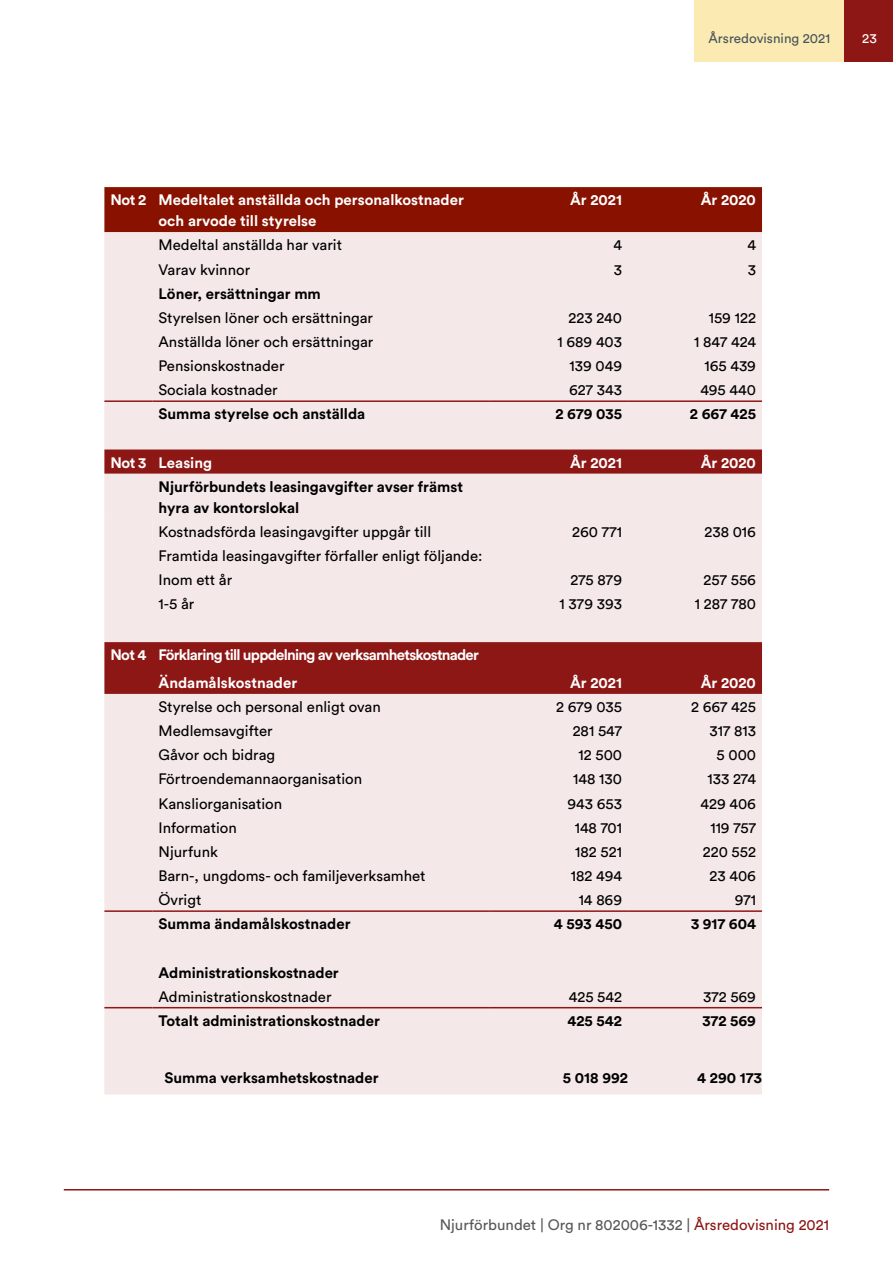
<style>
.page{position:relative;width:893px;height:1263px;background:#fff}
.page>*{position:absolute;margin:0;border:0;box-sizing:border-box;transform-origin:0 0}
.t1{font:15px/24.2px "Circular Pro";color:#000}
.t2{font:700 15px/21px "Circular Pro";color:#000}
.t3{font:700 15px/21px "Circular Pro";color:#fff}
.t4{font:700 15px/27.6px "Circular Pro";letter-spacing:-.05em;color:#fff}
.t5{font:15px "Circular Pro";color:#58585a}
.t6{font:13.5px "Circular Pro";color:#485459}
.t7{font:13.5px "Circular Pro";color:#fff}
.s1{color:#8d1714}
</style>
<div class="page">
<hr style="left:64px;top:1189px;width:765px;height:1px;background:#8d1714">
<div style="left:695px;top:0;width:149px;height:62px;background:#fbebb3"></div>
<div style="left:844px;top:0;width:49px;height:62px;background:#8d1714"></div>
<div style="left:104px;top:187px;width:658px;height:45px;background:#891100"></div>
<div style="left:104px;top:232px;width:658px;height:862px;background:#f5e8e8"></div>
<svg style="left:104px;top:449px;width:658px;height:245px;background:#d1a09f"></svg>
<div style="left:104px;top:519px;width:658px;height:24px;background:#f5e8e8"></div>
<hr style="left:104px;top:400px;width:49px;height:2px;background:#8d1714">
<hr style="left:153px;top:400px;width:337px;height:2px;background:#8d1714">
<hr style="left:490px;top:400px;width:138px;height:2px;background:#8d1714">
<hr style="left:628px;top:400px;width:134px;height:2px;background:#8d1714">
<hr style="left:104px;top:934px;width:49px;height:2px;background:#f5e8e8">
<hr style="left:104px;top:910px;width:49px;height:2px;background:#8d1714">
<hr style="left:153px;top:910px;width:337px;height:2px;background:#8d1714">
<hr style="left:490px;top:910px;width:138px;height:2px;background:#8d1714">
<hr style="left:628px;top:910px;width:134px;height:2px;background:#8d1714">
<hr style="left:104px;top:1007px;width:49px;height:1px;background:#8d1714">
<hr style="left:153px;top:1007px;width:337px;height:1px;background:#8d1714">
<hr style="left:490px;top:1007px;width:138px;height:1px;background:#8d1714">
<hr style="left:628px;top:1007px;width:134px;height:1px;background:#8d1714">
<div style="left:159px;top:1064px;width:475px;height:24px;background:#f5e8e8"></div>
<p class="t6" style="left:709px;top:29px;width:123px">Årsredovisning 2021</p>
<p class="t7" style="left:862px;top:29px;width:16px">23</p>
<p class="t3" style="left:159px;top:189px;width:307px;text-indent:-48px">Not 2 Medeltalet anställda och personalkostnader och arvode till styrelse</p>
<p class="t3" style="left:570px;top:189px;width:53px">År 2021</p>
<p class="t3" style="left:701px;top:189px;width:57px">År 2020</p>
<p class="t1" style="left:159px;top:232px;width:185px">Medeltal anställda har varit</p>
<p class="t1" style="left:613px;top:232px;width:10px">4</p>
<p class="t1" style="left:747px;top:232px;width:10px">4</p>
<p class="t1" style="left:159px;top:256px;width:93px">Varav kvinnor</p>
<p class="t1" style="left:614px;top:256px;width:10px">3</p>
<p class="t1" style="left:748px;top:256px;width:10px">3</p>
<p class="t2" style="left:159px;top:282px;width:164px">Löner, ersättningar mm</p>
<p class="t1" style="left:159px;top:305px;width:216px">Styrelsen löner och ersättningar</p>
<p class="t1" style="left:569px;top:305px;width:55px">223 240</p>
<p class="t1" style="left:709px;top:305px;width:49px">159 122</p>
<p class="t1" style="left:159px;top:329px;width:216px">Anställda löner och ersättningar</p>
<p class="t1" style="left:557px;top:329px;width:66px">1 689 403</p>
<p class="t1" style="left:694px;top:329px;width:63px">1 847 424</p>
<p class="t1" style="left:159px;top:353px;width:128px">Pensionskostnader</p>
<p class="t1" style="left:569px;top:353px;width:54px">139 049</p>
<p class="t1" style="left:704px;top:353px;width:53px">165 439</p>
<p class="t1" style="left:159px;top:377px;width:121px">Sociala kostnader</p>
<p class="t1" style="left:569px;top:377px;width:54px">627 343</p>
<p class="t1" style="left:700px;top:377px;width:57px">495 440</p>
<p class="t2" style="left:159px;top:403px;width:208px">Summa styrelse och anställda</p>
<p class="t2" style="left:555px;top:403px;width:68px">2 679 035</p>
<p class="t2" style="left:690px;top:403px;width:68px">2 667 425</p>
<p class="t3" style="left:110px;top:451px;width:103px">Not 3 Leasing</p>
<p class="t3" style="left:570px;top:451px;width:53px">År 2021</p>
<p class="t3" style="left:701px;top:451px;width:57px">År 2020</p>
<p class="t2" style="left:159px;top:475px;width:306px">Njurförbundets leasingavgifter avser främst hyra av kontorslokal</p>
<p class="t1" style="left:159px;top:519px;width:274px">Kostnadsförda leasingavgifter uppgår till</p>
<p class="t1" style="left:572px;top:519px;width:51px">260 771</p>
<p class="t1" style="left:704px;top:519px;width:53px">238 016</p>
<p class="t1" style="left:159px;top:543px;width:326px">Framtida leasingavgifter förfaller enligt följande:<br>Inom ett år</p>
<p class="t1" style="left:571px;top:567px;width:53px">275 879</p>
<p class="t1" style="left:704px;top:567px;width:54px">257 556</p>
<p class="t1" style="left:159px;top:591px;width:37px">1-5 år</p>
<p class="t1" style="left:559px;top:591px;width:64px">1 379 393</p>
<p class="t1" style="left:695px;top:591px;width:63px">1 287 780</p>
<p class="t4" style="left:159px;top:641px;width:322px;text-indent:-48px">Not 4 Förklaring till uppdelning av verksamhetskostnader<br>Ändamålskostnader</p>
<p class="t3" style="left:570px;top:671px;width:53px">År 2021</p>
<p class="t3" style="left:701px;top:671px;width:57px">År 2020</p>
<p class="t1" style="left:159px;top:694px;width:224px">Styrelse och personal enligt ovan</p>
<p class="t1" style="left:556px;top:694px;width:67px">2 679 035</p>
<p class="t1" style="left:691px;top:694px;width:66px">2 667 425</p>
<p class="t1" style="left:159px;top:718px;width:116px">Medlemsavgifter</p>
<p class="t1" style="left:573px;top:718px;width:51px">281 547</p>
<p class="t1" style="left:709px;top:718px;width:48px">317 813</p>
<p class="t1" style="left:159px;top:742px;width:118px">Gåvor och bidrag</p>
<p class="t1" style="left:578px;top:742px;width:45px">12 500</p>
<p class="t1" style="left:717px;top:742px;width:41px">5 000</p>
<p class="t1" style="left:159px;top:766px;width:205px">Förtroendemannaorganisation</p>
<p class="t1" style="left:573px;top:766px;width:50px">148 130</p>
<p class="t1" style="left:707px;top:766px;width:50px">133 274</p>
<p class="t1" style="left:159px;top:791px;width:125px">Kansliorganisation</p>
<p class="t1" style="left:567px;top:791px;width:56px">943 653</p>
<p class="t1" style="left:700px;top:791px;width:57px">429 406</p>
<p class="t1" style="left:159px;top:815px;width:80px">Information</p>
<p class="t1" style="left:575px;top:815px;width:49px">148 701</p>
<p class="t1" style="left:710px;top:815px;width:47px">119 757</p>
<p class="t1" style="left:159px;top:839px;width:61px">Njurfunk</p>
<p class="t1" style="left:575px;top:839px;width:48px">182 521</p>
<p class="t1" style="left:703px;top:839px;width:55px">220 552</p>
<p class="t1" style="left:159px;top:863px;width:269px">Barn-, ungdoms- och familjeverksamhet</p>
<p class="t1" style="left:571px;top:863px;width:53px">182 494</p>
<p class="t1" style="left:710px;top:863px;width:48px">23 406</p>
<p class="t1" style="left:159px;top:887px;width:44px">Övrigt</p>
<p class="t1" style="left:579px;top:887px;width:45px">14 869</p>
<p class="t1" style="left:735px;top:887px;width:23px">971</p>
<p class="t2" style="left:159px;top:913px;width:193px">Summa ändamålskostnader</p>
<p class="t2" style="left:554px;top:913px;width:70px">4 593 450</p>
<p class="t2" style="left:691px;top:913px;width:66px">3 917 604</p>
<p class="t2" style="left:159px;top:961px;width:182px">Administrationskostnader</p>
<p class="t1" style="left:159px;top:984px;width:174px">Administrationskostnader</p>
<p class="t1" style="left:569px;top:984px;width:55px">425 542</p>
<p class="t1" style="left:703px;top:984px;width:55px">372 569</p>
<p class="t2" style="left:159px;top:1009px;width:223px">Totalt administrationskostnader</p>
<p class="t2" style="left:567px;top:1009px;width:56px">425 542</p>
<p class="t2" style="left:702px;top:1009px;width:55px">372 569</p>
<p class="t2" style="left:165px;top:1066px;width:216px">Summa verksamhetskostnader</p>
<p class="t2" style="left:563px;top:1066px;width:67px">5 018 992</p>
<p class="t2" style="left:697px;top:1066px;width:66px">4 290 173</p>
<p class="t5" style="left:440px;top:1214px;width:391px">Njurförbundet | Org nr 802006-1332 | <span class="s1">Årsredovisning 2021</span></p>
</div>
